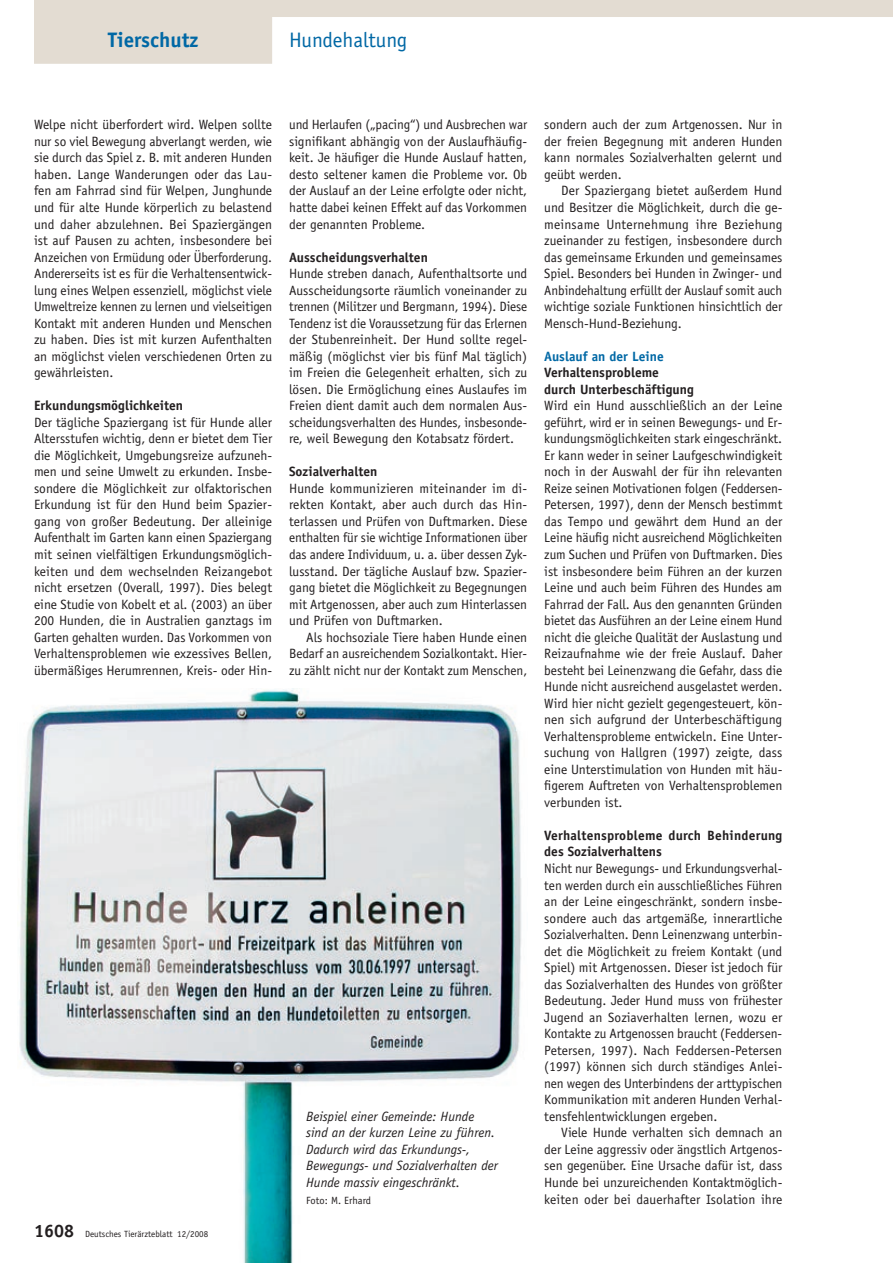
<style>
.page{position:relative;width:893px;height:1263px;background:#fff}
.page>*{position:absolute;margin:0;border:0;box-sizing:border-box;transform-origin:0 0}
.t1{font:21px "Officina Sans";color:#0068a5}
.t2{font:700 21px "Officina Sans";color:#0068a5}
.t3{font:13.5px/16.5px "Officina Sans";color:#231f20;text-align:justify}
.t4{font:700 13.5px/16.5px "Officina Sans";color:#231f20}
.t5{font:italic 13.5px/16.5px "Officina Sans";color:#231f20}
.t6{font:700 13.5px "Officina Sans";color:#0068a5}
.t7{font:10.5px "Officina Sans";color:#231f20}
.t8{font:9px "Officina Sans";color:#231f20}
.s1{font-weight:700;font-size:18px}
</style>
<div class="page">
<img style="left:19px;top:688px;width:503px;height:575px">
<svg style="left:34px;top:0;width:859px;height:64px"></svg>
<h1 class="t2" style="left:108px;top:27px;width:92px">Tierschutz</h1>
<h1 class="t1" style="left:289px;top:27px;width:120px">Hundehaltung</h1>
<p class="t3" style="left:34px;top:117px;width:240px">Welpe nicht überfordert wird. Welpen sollte nur so viel Bewegung abverlangt werden, wie sie durch das Spiel z. B. mit anderen Hunden haben. Lange Wanderungen oder das Lau&shy;fen am Fahrrad sind für Welpen, Junghunde und für alte Hunde körperlich zu belastend und daher abzulehnen. Bei Spaziergängen ist auf Pausen zu achten, insbesondere bei Anzeichen von Ermüdung oder Überforderung.<br>Andererseits ist es für die Verhaltensentwick&shy;lung eines Welpen essenziell, möglichst viele Umweltreize kennen zu lernen und vielseitigen Kontakt mit anderen Hunden und Menschen zu haben. Dies ist mit kurzen Aufenthalten an möglichst vielen verschiedenen Orten zu gewährleisten.</p>
<p class="t4" style="left:34px;top:397px;width:151px">Erkundungsmöglichkeiten</p>
<p class="t3" style="left:34px;top:414px;width:240px">Der tägliche Spaziergang ist für Hunde aller Altersstufen wichtig, denn er bietet dem Tier die Möglichkeit, Umgebungsreize aufzuneh&shy;men und seine Umwelt zu erkunden. Insbe&shy;sondere die Möglichkeit zur olfaktorischen Erkundung ist für den Hund beim Spazier&shy;gang von großer Bedeutung. Der alleinige Aufenthalt im Garten kann einen Spaziergang mit seinen vielfältigen Erkundungsmöglich&shy;keiten und dem wechselnden Reizangebot nicht ersetzen (Overall, 1997). Dies belegt eine Studie von Kobelt et al. (2003) an über 200 Hunden, die in Australien ganztags im Garten gehalten wurden. Das Vorkommen von Verhaltensproblemen wie exzessives Bellen, übermäßiges Herumrennen, Kreis- oder Hin-</p>
<p class="t8" style="left:34px;top:1228px;width:176px"><span class="s1">1608</span> Deutsches Tierärzteblatt 12/2008</p>
<p class="t3" style="left:289px;top:117px;width:240px">und Herlaufen („pacing“) und Ausbrechen war signifikant abhängig von der Auslaufhäufig&shy;keit. Je häufiger die Hunde Auslauf hatten, desto seltener kamen die Probleme vor. Ob der Auslauf an der Leine erfolgte oder nicht, hatte dabei keinen Effekt auf das Vorkommen der genannten Probleme.</p>
<p class="t4" style="left:289px;top:249px;width:140px">Ausscheidungsverhalten</p>
<p class="t3" style="left:289px;top:265px;width:240px">Hunde streben danach, Aufenthaltsorte und Ausscheidungsorte räumlich voneinander zu trennen (Militzer und Bergmann, 1994). Diese Tendenz ist die Voraussetzung für das Erlernen der Stubenreinheit. Der Hund sollte regel&shy;mäßig (möglichst vier bis fünf Mal täglich) im Freien die Gelegenheit erhalten, sich zu lösen. Die Ermöglichung eines Auslaufes im Freien dient damit auch dem normalen Aus&shy;scheidungsverhalten des Hundes, insbesonde&shy;re, weil Bewegung den Kotabsatz fördert.</p>
<p class="t4" style="left:289px;top:463px;width:90px">Sozialverhalten</p>
<p class="t3" style="left:289px;top:480px;width:240px">Hunde kommunizieren miteinander im di&shy;rekten Kontakt, aber auch durch das Hin&shy;terlassen und Prüfen von Duftmarken. Diese enthalten für sie wichtige Informationen über das andere Individuum, u. a. über dessen Zyk&shy;lusstand. Der tägliche Auslauf bzw. Spazier&shy;gang bietet die Möglichkeit zu Begegnungen mit Artgenossen, aber auch zum Hinterlassen und Prüfen von Duftmarken.</p>
<p class="t3" style="left:289px;top:629px;width:240px;text-indent:17px">Als hochsoziale Tiere haben Hunde einen Bedarf an ausreichendem Sozialkontakt. Hier&shy;zu zählt nicht nur der Kontakt zum Menschen,</p>
<p class="t5" style="left:306px;top:1108px;width:193px">Beispiel einer Gemeinde: Hunde sind an der kurzen Leine zu führen.<br>Dadurch wird das Erkundungs-,<br>Bewegungs- und Sozialverhalten der<br>Hunde massiv eingeschränkt.</p>
<p class="t7" style="left:306px;top:1194px;width:66px">Foto: M. Erhard</p>
<p class="t3" style="left:544px;top:117px;width:240px">sondern auch der zum Artgenossen. Nur in der freien Begegnung mit anderen Hunden kann normales Sozialverhalten gelernt und geübt werden.</p>
<p class="t3" style="left:544px;top:183px;width:240px;text-indent:17px">Der Spaziergang bietet außerdem Hund und Besitzer die Möglichkeit, durch die ge&shy;meinsame Unternehmung ihre Beziehung zueinander zu festigen, insbesondere durch das gemeinsame Erkunden und gemeinsames Spiel. Besonders bei Hunden in Zwinger- und Anbindehaltung erfüllt der Auslauf somit auch wichtige soziale Funktionen hinsichtlich der Mensch-Hund-Beziehung.</p>
<p class="t6" style="left:544px;top:348px;width:121px">Auslauf an der Leine</p>
<p class="t4" style="left:544px;top:364px;width:151px">Verhaltensprobleme durch Unterbeschäftigung</p>
<p class="t3" style="left:544px;top:397px;width:240px">Wird ein Hund ausschließlich an der Leine geführt, wird er in seinen Bewegungs- und Er&shy;kundungsmöglichkeiten stark eingeschränkt.<br>Er kann weder in seiner Laufgeschwindigkeit noch in der Auswahl der für ihn relevanten Reize seinen Motivationen folgen (Feddersen-Petersen, 1997), denn der Mensch bestimmt das Tempo und gewährt dem Hund an der Leine häufig nicht ausreichend Möglichkeiten zum Suchen und Prüfen von Duftmarken. Dies ist insbesondere beim Führen an der kurzen Leine und auch beim Führen des Hundes am Fahrrad der Fall. Aus den genannten Gründen bietet das Ausführen an der Leine einem Hund nicht die gleiche Qualität der Auslastung und Reizaufnahme wie der freie Auslauf. Daher besteht bei Leinenzwang die Gefahr, dass die Hunde nicht ausreichend ausgelastet werden.<br>Wird hier nicht gezielt gegengesteuert, kön&shy;nen sich aufgrund der Unterbeschäftigung Verhaltensprobleme entwickeln. Eine Unter&shy;suchung von Hallgren (1997) zeigte, dass eine Unterstimulation von Hunden mit häu&shy;figerem Auftreten von Verhaltensproblemen verbunden ist.</p>
<p class="t4" style="left:544px;top:827px;width:240px">Verhaltensprobleme durch Behinderung des Sozialverhaltens</p>
<p class="t3" style="left:544px;top:860px;width:240px">Nicht nur Bewegungs- und Erkundungsverhal&shy;ten werden durch ein ausschließliches Führen an der Leine eingeschränkt, sondern insbe&shy;sondere auch das artgemäße, innerartliche Sozialverhalten. Denn Leinenzwang unterbin&shy;det die Möglichkeit zu freiem Kontakt (und Spiel) mit Artgenossen. Dieser ist jedoch für das Sozialverhalten des Hundes von größter Bedeutung. Jeder Hund muss von frühester Jugend an Soziaverhalten lernen, wozu er Kontakte zu Artgenossen braucht (Feddersen-Petersen, 1997). Nach Feddersen-Petersen (1997) können sich durch ständiges Anlei&shy;nen wegen des Unterbindens der arttypischen Kommunikation mit anderen Hunden Verhal&shy;tensfehlentwicklungen ergeben.</p>
<p class="t3" style="left:544px;top:1124px;width:240px;text-indent:17px">Viele Hunde verhalten sich demnach an der Leine aggressiv oder ängstlich Artgenos&shy;sen gegenüber. Eine Ursache dafür ist, dass Hunde bei unzureichenden Kontaktmöglich&shy;keiten oder bei dauerhafter Isolation ihre</p>
</div>
